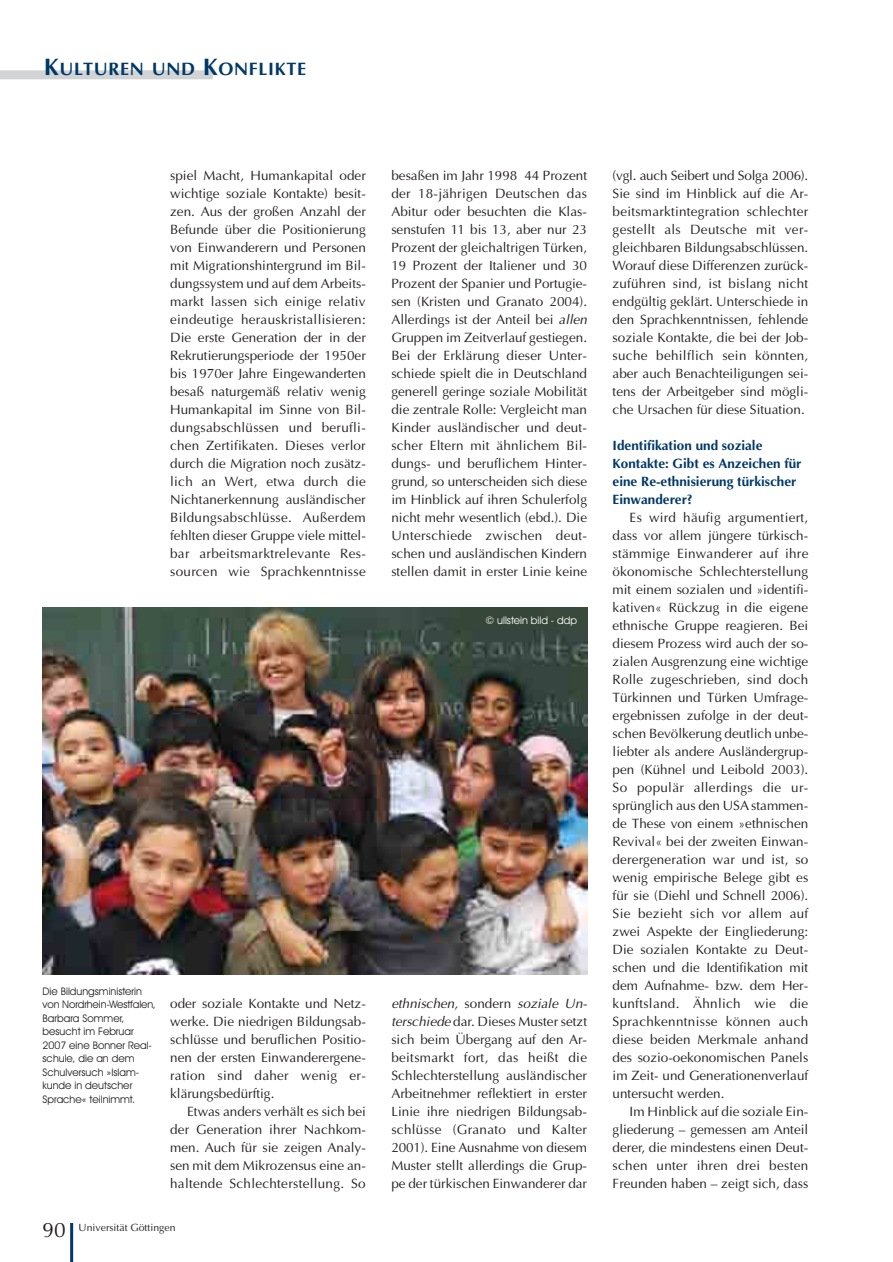
<style>
.page{position:relative;width:893px;height:1262px;background:#fff}
.page>*{position:absolute;margin:0;border:0;box-sizing:border-box;transform-origin:0 0}
.t1{font:21px "Optima";color:#231f1f}
.t2{font:700 18px "Optima";letter-spacing:.035em;color:#003867}
.t3{font:13.5px/18px "Optima";color:#231f1f;text-align:justify}
.t4{font:700 13.5px/18px "Optima";color:#003867}
.t5{font:10.5px/13.5px "Avant Garde IT Cby BT";color:#231f1f}
.t6{font:10.5px "Optima";color:#231f1f}
.t7{font:10.5px "Avant Garde IT Cby BT";color:#fff}
.s1{font-size:24px}
.s2{font-style:italic}
</style>
<div class="page">
<hr style="left:70px;top:1222px;width:3px;height:39px;background:#003867">
<div style="left:0;top:70px;width:213px;height:9px;background:#d1d3d5"></div>
<img style="left:43px;top:608px;width:544px;height:366px">
<h2 class="t2" style="left:44px;top:61px;width:263px"><span class="s1">K</span>ULTUREN UND <span class="s1">K</span>ONFLIKTE</h2>
<p class="t3" style="left:170px;top:168px;width:197px">spiel Macht, Humankapital oder wichtige soziale Kontakte) besit&shy;zen. Aus der großen Anzahl der Befunde über die Positionierung von Einwanderern und Personen mit Migrationshintergrund im Bil&shy;dungssystem und auf dem Arbeits&shy;markt lassen sich einige relativ eindeutige herauskristallisieren:<br>Die erste Generation der in der Rekrutierungsperiode der 1950er bis 1970er Jahre Eingewanderten besaß naturgemäß relativ wenig Humankapital im Sinne von Bil&shy;dungsabschlüssen und berufli&shy;chen Zertifikaten. Dieses verlor durch die Migration noch zusätz&shy;lich an Wert, etwa durch die Nichtanerkennung ausländischer Bildungsabschlüsse. Außerdem fehlten dieser Gruppe viele mittel&shy;bar arbeitsmarktrelevante Res&shy;sourcen wie Sprachkenntnisse</p>
<p class="t5" style="left:43px;top:985px;width:115px">Die Bildungsministerin von Nordrhein-Westfalen,<br>Barbara Sommer, besucht im Februar<br>2007 eine Bonner Real&shy;schule, die an dem<br>Schulversuch »Islam&shy;kunde in deutscher<br>Sprache« teilnimmt.</p>
<p class="t3" style="left:170px;top:996px;width:197px">oder soziale Kontakte und Netz&shy;werke. Die niedrigen Bildungsab&shy;schlüsse und beruflichen Positio&shy;nen der ersten Einwanderergene&shy;ration sind daher wenig er&shy;klärungsbedürftig.</p>
<p class="t3" style="left:170px;top:1104px;width:197px;text-indent:17px">Etwas anders verhält es sich bei der Generation ihrer Nachkom&shy;men. Auch für sie zeigen Analy&shy;sen mit dem Mikrozensus eine an&shy;haltende Schlechterstellung. So</p>
<h1 class="t1" style="left:43px;top:1221px;width:25px">90</h1>
<p class="t6" style="left:79px;top:1223px;width:98px">Universität Göttingen</p>
<p class="t3" style="left:391px;top:168px;width:197px">besaßen im Jahr 1998 44 Prozent der 18-jährigen Deutschen das Abitur oder besuchten die Klas&shy;senstufen 11 bis 13, aber nur 23<br>Prozent der gleichaltrigen Türken, 19 Prozent der Italiener und 30<br>Prozent der Spanier und Portugie&shy;sen (Kristen und Granato 2004).<br>Allerdings ist der Anteil bei <span class="s2">allen </span>Gruppen im Zeitverlauf gestiegen.<br>Bei der Erklärung dieser Unter&shy;schiede spielt die in Deutschland generell geringe soziale Mobilität die zentrale Rolle: Vergleicht man Kinder ausländischer und deut&shy;scher Eltern mit ähnlichem Bil&shy;dungs- und beruflichem Hinter&shy;grund, so unterscheiden sich diese im Hinblick auf ihren Schulerfolg nicht mehr wesentlich (ebd.). Die Unterschiede zwischen deut&shy;schen und ausländischen Kindern stellen damit in erster Linie keine</p>
<p class="t7" style="left:485px;top:616px;width:93px">© ullstein bild - ddp</p>
<p class="t3" style="left:391px;top:995px;width:197px"><span class="s2">ethnischen,</span> sondern <span class="s2">soziale Un&shy;terschiede</span> dar. Dieses Muster setzt sich beim Übergang auf den Ar&shy;beitsmarkt fort, das heißt die Schlechterstellung ausländischer Arbeitnehmer reflektiert in erster Linie ihre niedrigen Bildungsab&shy;schlüsse (Granato und Kalter 2001). Eine Ausnahme von diesem Muster stellt allerdings die Grup&shy;pe der türkischen Einwanderer dar</p>
<p class="t3" style="left:612px;top:168px;width:197px">(vgl. auch Seibert und Solga 2006).<br>Sie sind im Hinblick auf die Ar&shy;beitsmarktintegration schlechter gestellt als Deutsche mit ver&shy;gleichbaren Bildungsabschlüssen.<br>Worauf diese Differenzen zurück&shy;zuführen sind, ist bislang nicht endgültig geklärt. Unterschiede in den Sprachkenntnissen, fehlende soziale Kontakte, die bei der Job&shy;suche behilflich sein könnten, aber auch Benachteiligungen sei&shy;tens der Arbeitgeber sind mögli&shy;che Ursachen für diese Situation.</p>
<p class="t4" style="left:612px;top:438px;width:190px">Identifikation und soziale<br>Kontakte: Gibt es Anzeichen für eine Re-ethnisierung türkischer<br>Einwanderer?</p>
<p class="t3" style="left:612px;top:510px;width:197px;text-indent:17px">Es wird häufig argumentiert, dass vor allem jüngere türkisch&shy;stämmige Einwanderer auf ihre ökonomische Schlechterstellung mit einem sozialen und »identifi&shy;kativen« Rückzug in die eigene ethnische Gruppe reagieren. Bei diesem Prozess wird auch der so&shy;zialen Ausgrenzung eine wichtige Rolle zugeschrieben, sind doch Türkinnen und Türken Umfrage&shy;ergebnissen zufolge in der deut&shy;schen Bevölkerung deutlich unbe&shy;liebter als andere Ausländergrup&shy;pen (Kühnel und Leibold 2003).<br>So populär allerdings die ur&shy;sprünglich aus den USA stammen&shy;de These von einem »ethnischen Revival« bei der zweiten Einwan&shy;derergeneration war und ist, so wenig empirische Belege gibt es für sie (Diehl und Schnell 2006).<br>Sie bezieht sich vor allem auf zwei Aspekte der Eingliederung:<br>Die sozialen Kontakte zu Deut&shy;schen und die Identifikation mit dem Aufnahme- bzw. dem Her&shy;kunftsland. Ähnlich wie die Sprachkenntnisse können auch diese beiden Merkmale anhand des sozio-oekonomischen Panels im Zeit- und Generationenverlauf untersucht werden.</p>
<p class="t3" style="left:612px;top:1104px;width:197px;text-indent:17px">Im Hinblick auf die soziale Ein&shy;gliederung – gemessen am Anteil derer, die mindestens einen Deut&shy;schen unter ihren drei besten Freunden haben – zeigt sich, dass</p>
</div>
